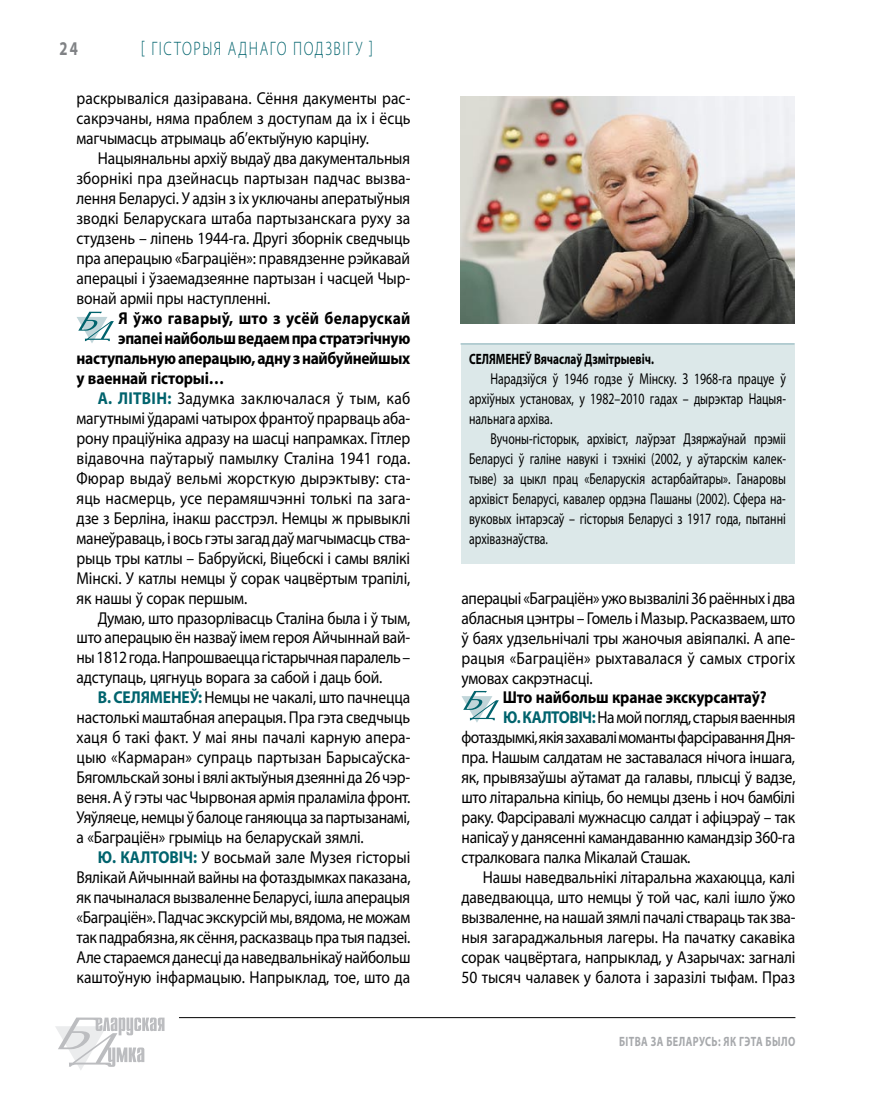
<style>
.page{position:relative;width:872px;height:1106px;background:#fff}
.page>*{position:absolute;margin:0;border:0;box-sizing:border-box;transform-origin:0 0}
.t1{font:300 19.5px "Myriad Pro";letter-spacing:.11em;color:#00636d;scale:.75 1}
.t2{font:700 19.5px "Myriad Pro";color:#808285;scale:.75 1}
.t3{font:17.25px/20px "Myriad Pro";letter-spacing:-.01em;color:#000;text-align:justify;scale:.9 1}
.t4{font:700 17.25px "Myriad Pro";letter-spacing:-.02em;color:#000;scale:.9 1}
.t5{font:700 17.25px "Myriad Pro";color:#00636d;scale:.9 1}
.t6{font:700 17.25px "Myriad Pro";letter-spacing:.015em;color:#000;scale:.9 1}
.t7{font:15.75px/20px "Myriad Pro";color:#000;text-align:justify;scale:.75 1}
.t8{font:700 15px "Myriad Pro";color:#000;scale:.75 1}
.t9{font:700 13.5px "Myriad Pro";letter-spacing:.04em;color:#a7a9ac;scale:.75 1}
.s1{font-weight:700;color:#00636d}
</style>
<div class="page">
<hr style="left:179px;top:1017px;width:616px;height:1px;background:#000">
<svg style="left:55px;top:1017px;width:109px;height:53px"></svg>
<svg style="left:77px;top:312px;width:37px;height:31px"></svg>
<svg style="left:461px;top:691px;width:38px;height:31px"></svg>
<img style="left:460px;top:96px;width:334px;height:227px">
<div style="left:460px;top:343px;width:334px;height:220px;background:#dce8e9"></div>
<hr style="left:460px;top:343px;width:334px;height:2px;background:#a7c5ca">
<p class="t1" style="left:141px;top:38px;width:311px">[ Гісторыя аднаго подзвіг у ]</p>
<p class="t3" style="left:77px;top:88px;width:373px">раскрываліся дазіравана. Сёння дакументы рас&shy;сакрэчаны, няма праблем з доступам да іх і ёсць магчымасць атрымаць аб’ектыўную карціну.</p>
<p class="t3" style="left:77px;top:148px;width:373px;text-indent:21px">Нацыянальны архіў выдаў два дакументальныя зборнікі пра дзейнасць партызан падчас вызва&shy;лення Беларусі. У адзін з іх уключаны аператыўныя зводкі Беларускага штаба партызанскага руху за студзень – ліпень 1944-га. Другі зборнік сведчыць пра аперацыю «Баграціён»: правядзенне рэйкавай аперацыі і ўзаемадзеянне партызан і часцей Чыр&shy;вонай арміі пры наступленні.</p>
<p class="t6" style="left:118px;top:307px;width:326px">Я ўжо гаварыў, што з усёй беларускай</p>
<p class="t4" style="left:118px;top:327px;width:326px">эпапеі найбольш ведаем пра стратэгічную</p>
<p class="t4" style="left:77px;top:347px;width:372px">наступальную аперацыю, адну з найбуйнейшых</p>
<p class="t4" style="left:77px;top:367px;width:166px">у ваеннай гісторыі…</p>
<p class="t5" style="left:98px;top:387px;width:32px">А. ЛІТВІ</p>
<p class="t2" style="left:60px;top:36px;width:26px">24</p>
<p class="t3" style="left:77px;top:388px;width:372px;text-indent:80px"><span class="s1">Н:</span> Задумка заключалася ў тым, каб магутнымі ўдарамі чатырох франтоў прарваць аба&shy;рону праціўніка адразу на шасці напрамках. Гітлер відавочна паўтарыў памылку Сталіна 1941 года.<br>Фюрар выдаў вельмі жорсткую дырэктыву: ста&shy;яць насмерць, усе перамяшчэнні толькі па зага&shy;дзе з Берліна, інакш расстрэл. Немцы ж прывыклі манеўраваць, і вось гэты загад даў магчымасць ства&shy;рыць тры катлы – Бабруйскі, Віцебскі і самы вялікі Мінскі. У катлы немцы ў сорак чацвёртым трапілі, як нашы ў сорак першым.</p>
<p class="t3" style="left:77px;top:607px;width:372px;text-indent:21px">Думаю, што празорлівасць Сталіна была і ў тым, што аперацыю ён назваў імем героя Айчыннай вай&shy;ны 1812 года. Напрошваецца гістарычная паралель – адступаць, цягнуць ворага за сабой і даць бой.</p>
<p class="t5" style="left:98px;top:686px;width:29px">В. СЕЛЯ</p>
<p class="t3" style="left:77px;top:687px;width:372px;text-indent:73px"><span class="s1">МЕНЕЎ:</span> Немцы не чакалі, што пачнецца настолькі маштабная аперацыя. Пра гэта сведчыць хаця б такі факт. У маі яны пачалі карную апера&shy;цыю «Кармаран» супраць партызан Барысаўска-Бягомльскай зоны і вялі актыўныя дзеянні да 26 чэр&shy;веня. А ў гэты час Чырвоная армія праламіла фронт.<br>Уяўляеце, немцы ў балоце ганяюцца за партызанамі, а «Баграціён» грыміць на беларускай зямлі.</p>
<p class="t5" style="left:98px;top:846px;width:36px">Ю. КАЛТОВІ</p>
<p class="t3" style="left:77px;top:847px;width:373px;text-indent:107px"><span class="s1">Ч:</span> У восьмай зале Музея гісторыі Вялікай Айчыннай вайны на фотаздымках паказана, як пачыналася вызваленне Беларусі, ішла аперацыя «Баграціён». Падчас экскурсій мы, вядома, не можам так падрабязна, як сёння, расказваць пра тыя падзеі.<br>Але стараемся данесці да наведвальнікаў найбольш каштоўную інфармацыю. Напрыклад, тое, што да</p>
<p class="t8" style="left:469px;top:349px;width:10px">СЕЛЯ</p>
<p class="t8" style="left:496px;top:349px;width:212px">МЕНЕЎ Вячаслаў Дзмітрыевіч.</p>
<p class="t7" style="left:469px;top:368px;width:424px;text-indent:21px">Нарадзіўся ў 1946 годзе ў Мінску. З 1968-га працуе ў архіўных установах, у 1982–2010 гадах – дырэктар Нацыя&shy;нальнага архіва.</p>
<p class="t7" style="left:469px;top:428px;width:424px;text-indent:21px">Вучоны-гісторык, архівіст, лаўрэат Дзяржаўнай прэміі Беларусі ў галіне навукі і тэхнікі (2002, у аўтарскім калек&shy;тыве) за цыкл прац «Беларускія астарбайтары». Ганаровы архівіст Беларусі, кавалер ордэна Пашаны (2002). Сфера на&shy;вуковых інтарэсаў – гісторыя Беларусі з 1917 года, пытанні архівазнаўства.</p>
<p class="t3" style="left:461px;top:587px;width:372px">аперацыі «Баграціён» ужо вызвалілі 36 раённых і два абласныя цэнтры – Гомель і Мазыр. Расказваем, што ў баях удзельнічалі тры жаночыя авіяпалкі. А апе&shy;рацыя «Баграціён» рыхтавалася ў самых строгіх умовах сакрэтнасці.</p>
<p class="t4" style="left:503px;top:686px;width:294px">Што найбольш кранае экскурсантаў?</p>
<p class="t5" style="left:503px;top:706px;width:32px">Ю. КАЛТОВІ</p>
<p class="t3" style="left:461px;top:707px;width:373px;text-indent:121px"><span class="s1">Ч:</span> На мой погляд, старыя ваенныя фотаздымкі, якія захавалі моманты фарсіравання Дня&shy;пра. Нашым салдатам не заставалася нічога іншага, як, прывязаўшы аўтамат да галавы, плысці ў вадзе, што літаральна кіпіць, бо немцы дзень і ноч бамбілі раку. Фарсіравалі мужнасцю салдат і афіцэраў – так напісаў у данясенні камандаванню камандзір 360-га стралковага палка Мікалай Сташак.</p>
<p class="t3" style="left:461px;top:866px;width:373px;text-indent:21px">Нашы наведвальнікі літаральна жахаюцца, калі даведваюцца, што немцы ў той час, калі ішло ўжо вызваленне, на нашай зямлі пачалі ствараць так зва&shy;ныя загараджальныя лагеры. На пачатку сакавіка сорак чацвёртага, напрыклад, у Азарычах: загналі 50 тысяч чалавек у балота і заразілі тыфам. Праз</p>
<p class="t9" style="left:619px;top:1032px;width:236px">Бітва за Беларусь: як гэта было</p>
</div>
